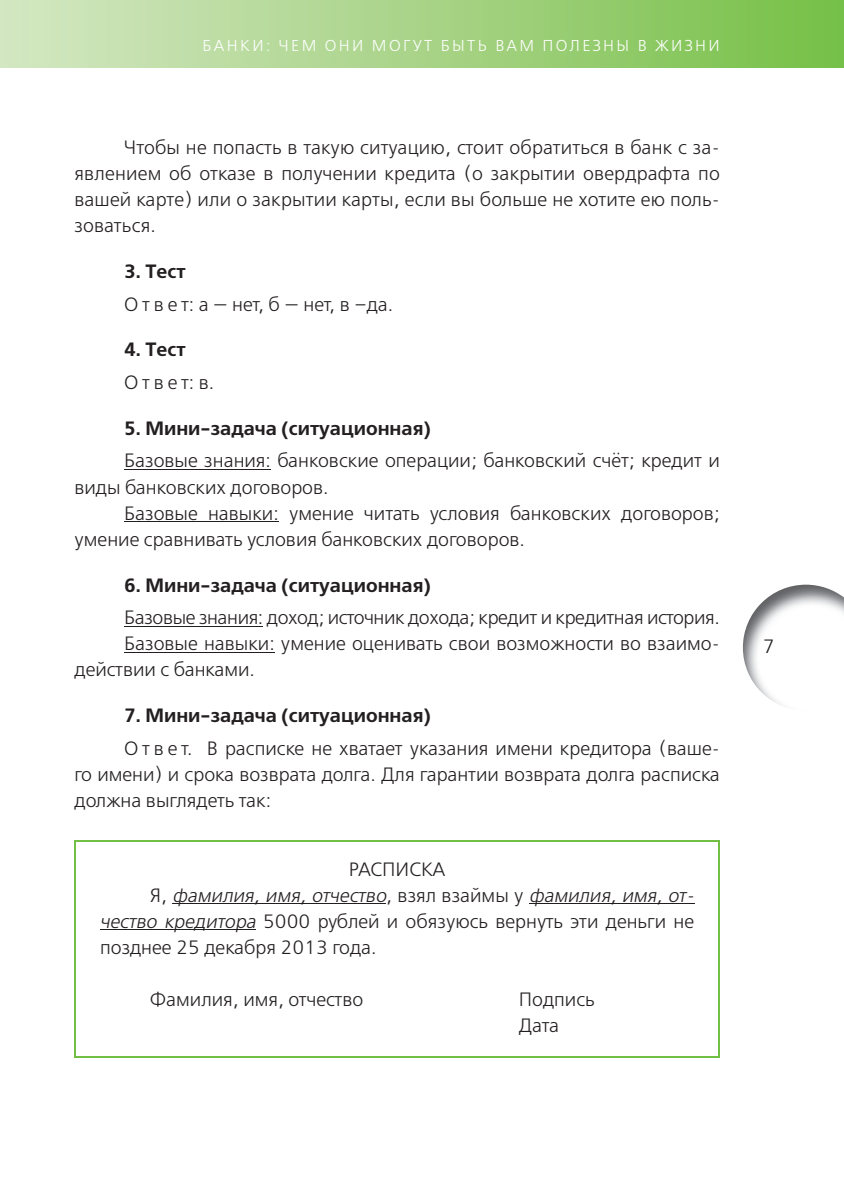
<style>
.page{position:relative;width:844px;height:1191px;background:#fff}
.page>*{position:absolute;margin:0;border:0;box-sizing:border-box;transform-origin:0 0}
.t1{font:19.25px/26.1px "Free Set C";color:#231f20}
.t2{font:700 19.25px "Free Set C";color:#231f20}
.t3{font:19.25px "Free Set C";letter-spacing:-.02em;color:#231f20}
.t4{font:italic 19.25px "Free Set C";color:#231f20}
.t5{font:15.75px "Free Set C";letter-spacing:.15em;color:#fff}
.s1{font-style:normal}
.s2{font-style:italic}
</style>
<div class="page">
<div style="left:0;top:0;width:843px;height:68px;background:linear-gradient(to right,#d6e7c4,#78c048)"></div>
<img style="left:742px;top:584px;width:101px;height:122px">
<hr style="left:124px;top:469px;width:147px;height:1px;background:#231f20">
<hr style="left:124px;top:521px;width:155px;height:1px;background:#231f20">
<hr style="left:124px;top:625px;width:139px;height:1px;background:#231f20">
<hr style="left:124px;top:651px;width:151px;height:1px;background:#231f20">
<hr style="left:74px;top:841px;width:2px;height:215px;background:#71bf44">
<hr style="left:74px;top:840px;width:645px;height:1px;background:#71bf44">
<hr style="left:718px;top:841px;width:1px;height:215px;background:#71bf44">
<hr style="left:74px;top:1056px;width:645px;height:1px;background:#71bf44">
<hr style="left:172px;top:903px;width:214px;height:1px;background:#231f20">
<hr style="left:529px;top:903px;width:165px;height:1px;background:#231f20">
<hr style="left:100px;top:929px;width:156px;height:1px;background:#231f20">
<p class="t5" style="left:202px;top:37px;width:518px">БАНКИ: ЧЕМ ОНИ МОГУТ БЫТЬ ВАМ ПОЛЕЗНЫ В ЖИЗНИ</p>
<p class="t1" style="left:74px;top:134px;width:646px;text-align:justify;text-indent:50px">Чтобы не попасть в такую ситуацию, стоит обратиться в банк с за&shy;явлением об отказе в получении кредита (о закрытии овердрафта по вашей карте) или о закрытии карты, если вы больше не хотите ею поль&shy;зоваться.</p>
<p class="t2" style="left:124px;top:260px;width:63px">3. Тест</p>
<p class="t1" style="left:124px;top:291px;width:270px">О т в е т: а — нет, б — нет, в –да.</p>
<p class="t2" style="left:124px;top:338px;width:63px">4. Тест</p>
<p class="t1" style="left:124px;top:370px;width:92px">Ответ:в.</p>
<p class="t2" style="left:124px;top:417px;width:308px">5. Мини-задача (ситуационная)</p>
<p class="t1" style="left:74px;top:448px;width:646px;text-indent:50px">Базовые знания: банковские операции; банковский счёт; кредит и виды банковских договоров.</p>
<p class="t1" style="left:74px;top:500px;width:646px;text-indent:50px">Базовые навыки: умение читать условия банковских договоров; умение сравнивать условия банковских договоров.</p>
<p class="t2" style="left:124px;top:573px;width:308px">6. Мини-задача (ситуационная)</p>
<p class="t3" style="left:124px;top:606px;width:597px">Базовые знания: доход; источник дохода; кредит и кредитная история.</p>
<p class="t1" style="left:124px;top:631px;width:597px">Базовые навыки: умение оценивать свои возможности во взаимо-</p>
<p class="t1" style="left:74px;top:657px;width:182px">действии с банками.</p>
<p class="t2" style="left:124px;top:704px;width:308px">7. Мини-задача (ситуационная)</p>
<p class="t1" style="left:74px;top:735px;width:646px;text-align:justify;text-indent:50px">О т в е т. В расписке не хватает указания имени кредитора (ваше&shy;го имени) и срока возврата долга. Для гарантии возврата долга расписка должна выглядеть так:</p>
<p class="t1" style="left:349px;top:856px;width:98px">РАСПИСКА</p>
<p class="t4" style="left:150px;top:883px;width:550px"><span class="s1">Я ,</span> фамилия, имя, отчество<span class="s1">, в з я л в з а й м ы у</span> фамилия, имя, от-</p>
<p class="t1" style="left:100px;top:908px;width:595px"><span class="s2">чество кредитора</span> 5000 рублей и обязуюсь вернуть эти деньги не</p>
<p class="t1" style="left:100px;top:934px;width:278px">позднее 25 декабря 2013 года.</p>
<p class="t1" style="left:150px;top:986px;width:215px">Фамилия, имя, отчество</p>
<p class="t1" style="left:518px;top:986px;width:77px">Подпись<br>Дата</p>
<p class="t1" style="left:762px;top:633px;width:13px">7</p>
</div>
